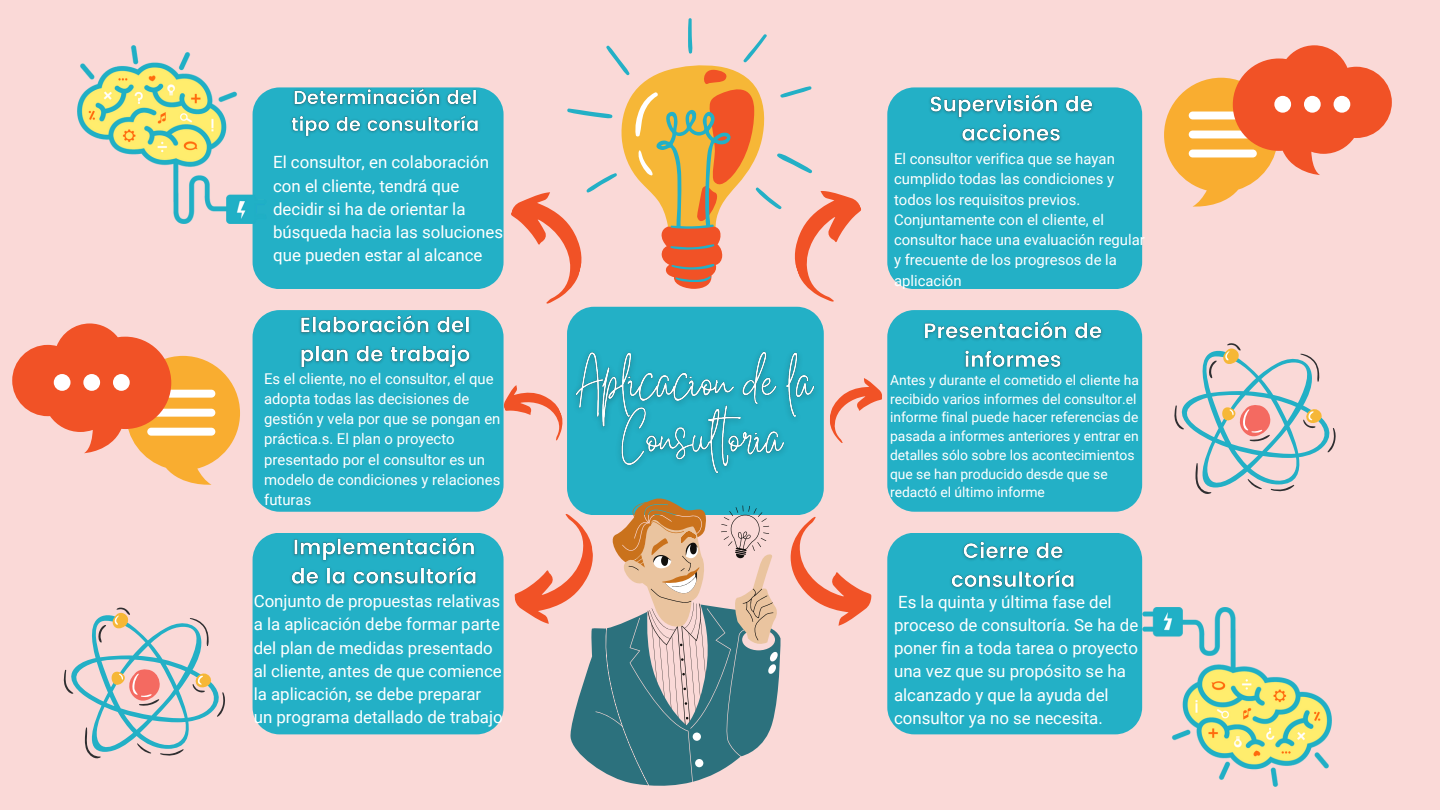
<style>
.page{position:relative;width:1440px;height:810px;background:#fad9d7}
.page>*{position:absolute;margin:0;border:0;box-sizing:border-box;transform-origin:0 0}
.t1{font:16.9px/23.2px "Roboto";color:#fff}
.t2{font:14.9px/20.2px "Roboto";color:#fff}
.t3{font:13.9px/18.8px "Roboto";color:#fff}
</style>
<div class="page">
<div style="left:567px;top:307px;width:257px;height:208px;background:#23b0c6;border-radius:27px"></div>
<div style="left:253px;top:87px;width:251px;height:202px;background:#23b0c6"></div>
<div style="left:887px;top:87px;width:255px;height:202px;background:#23b0c6"></div>
<div style="left:253px;top:310px;width:251px;height:202px;background:#23b0c6"></div>
<div style="left:887px;top:310px;width:255px;height:202px;background:#23b0c6"></div>
<div style="left:253px;top:533px;width:251px;height:201px;background:#23b0c6"></div>
<div style="left:887px;top:533px;width:255px;height:201px;background:#23b0c6"></div>
<svg style="left:492px;top:184px;width:105px;height:126px"></svg>
<svg style="left:775px;top:191px;width:87px;height:119px"></svg>
<svg style="left:791px;top:517px;width:80px;height:109px"></svg>
<svg style="left:497px;top:373px;width:66px;height:82px"></svg>
<svg style="left:830px;top:378px;width:52px;height:65px"></svg>
<img style="left:77px;top:45px;width:189px;height:179px">
<img style="left:1142px;top:608px;width:189px;height:178px">
<svg style="left:567px;top:18px;width:245px;height:264px"></svg>
<svg style="left:621px;top:64px;width:145px;height:225px"></svg>
<svg style="left:514px;top:496px;width:267px;height:290px"></svg>
<svg style="left:12px;top:323px;width:228px;height:162px"></svg>
<div style="left:54px;top:374px;width:17px;height:17px;background:#fff;border-radius:50%"></div>
<div style="left:83px;top:374px;width:17px;height:17px;background:#fff;border-radius:50%"></div>
<div style="left:113px;top:374px;width:17px;height:17px;background:#fff;border-radius:50%"></div>
<svg style="left:1164px;top:45px;width:228px;height:162px"></svg>
<div style="left:1334px;top:96px;width:16px;height:17px;background:#fff;border-radius:50%"></div>
<div style="left:1304px;top:96px;width:17px;height:17px;background:#fff;border-radius:50%"></div>
<div style="left:1274px;top:96px;width:17px;height:17px;background:#fff;border-radius:50%"></div>
<svg style="left:1174px;top:343px;width:162px;height:151px"></svg>
<svg style="left:64px;top:608px;width:161px;height:150px"></svg>
<img style="left:567px;top:331px;width:257px;height:164px">
<img style="left:946px;top:533px;width:135px;height:72px">
<img style="left:919px;top:310px;width:188px;height:75px">
<img style="left:925px;top:87px;width:173px;height:71px">
<img style="left:294px;top:310px;width:182px;height:69px">
<img style="left:287px;top:87px;width:196px;height:60px">
<img style="left:286px;top:533px;width:196px;height:68px">
<p class="t1" style="left:273px;top:151px;width:232px">El consultor, en colaboración con el cliente, tendrá que decidir si ha de orientar la búsqueda hacia las soluciones que pueden estar al alcance</p>
<p class="t2" style="left:894px;top:149px;width:252px">El consultor verifica que se hayan cumplido todas las condiciones y todos los requisitos previos.<br>Conjuntamente con el cliente, el consultor hace una evaluación regular y frecuente de los progresos de la aplicación</p>
<p class="t2" style="left:264px;top:368px;width:238px">Es el cliente, no el consultor, el que adopta todas las decisiones de gestión y vela por que se pongan en práctica.s. El plan o proyecto presentado por el consultor es un modelo de condiciones y relaciones futuras</p>
<p class="t1" style="left:254px;top:590px;width:250px">Conjunto de propuestas relativas a la aplicación debe formar parte del plan de medidas presentado al cliente, antes de que comience la aplicación, se debe preparar un programa detallado de trabajo</p>
<p class="t3" style="left:890px;top:371px;width:251px">Antes y durante el cometido el cliente ha recibido varios informes del consultor.el informe final puede hacer referencias de pasada a informes anteriores y entrar en detalles sólo sobre los acontecimientos que se han producido desde que se redactó el último informe</p>
<p class="t1" style="left:894px;top:590px;width:246px">Es la quinta y última fase del proceso de consultoría. Se ha de poner fin a toda tarea o proyecto una vez que su propósito se ha alcanzado y que la ayuda del consultor ya no se necesita.</p>
</div>
